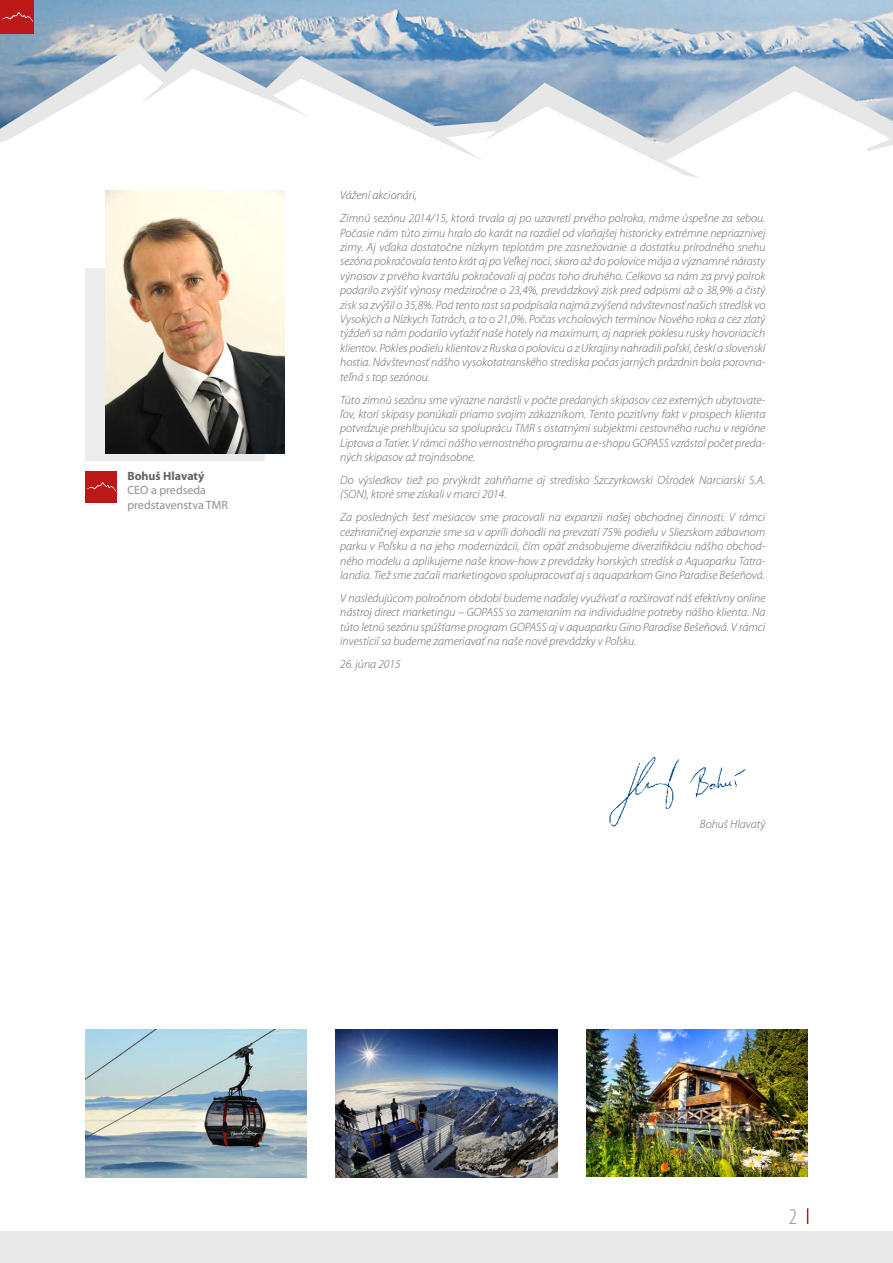
<style>
.page{position:relative;width:893px;height:1263px;background:#fff}
.page>*{position:absolute;margin:0;border:0;box-sizing:border-box;transform-origin:0 0}
.t1{font:300 condensed 22.5px "Myriad Pro";color:#8f8f8f}
.t2{font:italic 300 12px/14.4px "Myriad Pro";color:#626261;text-align:justify}
.t3{font:12px/14.4px "Myriad Pro";color:#8f8f8f}
.t4{font:700 12px "Myriad Pro";color:#626261}
</style>
<div class="page">
<img style="left:0;top:0;width:893px;height:42px">
<svg style="left:0;top:42px;width:893px;height:136px"></svg>
<div style="left:85px;top:268px;width:179px;height:192px;background:#ececec"></div>
<img style="left:105px;top:190px;width:179px;height:264px">
<div style="left:85px;top:471px;width:32px;height:32px;background:#bd1718"></div>
<svg style="left:86px;top:482px;width:30px;height:10px"></svg>
<img style="left:587px;top:1029px;width:221px;height:148px">
<img style="left:336px;top:1029px;width:221px;height:149px">
<img style="left:85px;top:1029px;width:221px;height:149px">
<img style="left:609px;top:757px;width:137px;height:70px">
<svg style="left:807px;top:1208px;width:1px;height:16px"></svg>
<div style="left:0;top:1231px;width:893px;height:32px;background:#e9e9e9"></div>
<div style="left:0;top:0;width:34px;height:34px;background:#bd1718"></div>
<svg style="left:1px;top:12px;width:32px;height:10px"></svg>
<p class="t4" style="left:127px;top:468px;width:78px">Bohuš Hlavatý</p>
<p class="t3" style="left:127px;top:483px;width:102px">CEO a predseda predstavenstva TMR</p>
<p class="t2" style="left:340px;top:184px;width:427px;line-height:23px">Vážení akcionári,<br>Zimnú sezónu 2014/15, ktorá trvala aj po uzavretí prvého polroka, máme úspešne za sebou.</p>
<p class="t2" style="left:340px;top:225px;width:427px">Počasie nám túto zimu hralo do karát na rozdiel od vlaňajšej historicky extrémne nepriaznivej zimy. Aj vďaka dostatočne nízkym teplotám pre zasnežovanie a dostatku prírodného snehu sezóna pokračovala tento krát aj po Veľkej noci, skoro až do polovice mája a významné nárasty výnosov z prvého kvartálu pokračovali aj počas toho druhého. Celkovo sa nám za prvý polrok podarilo zvýšiť výnosy medziročne o 23,4%, prevádzkový zisk pred odpismi až o 38,9% a čistý zisk sa zvýšil o 35,8%. Pod tento rast sa podpísala najmä zvýšená návštevnosť našich stredísk vo Vysokých a Nízkych Tatrách, a to o 21,0%. Počas vrcholových termínov Nového roka a cez zlatý týždeň sa nám podarilo vyťažiť naše hotely na maximum, aj napriek poklesu rusky hovoriacich klientov. Pokles podielu klientov z Ruska o polovicu a z Ukrajiny nahradili poľskí, českí a slovenskí hostia. Návštevnosť nášho vysokotatranského strediska počas jarných prázdnin bola porovna&shy;teľná s top sezónou.</p>
<p class="t2" style="left:340px;top:392px;width:427px">Túto zimnú sezónu sme výrazne narástli v počte predaných skipasov cez externých ubytovate&shy;ľov, ktorí skipasy ponúkali priamo svojim zákazníkom. Tento pozitívny fakt v prospech klienta potvrdzuje prehlbujúcu sa spoluprácu TMR s ostatnými subjektmi cestovného ruchu v regióne Liptova a Tatier. V rámci nášho vernostného programu a e-shopu GOPASS vzrástol počet preda&shy;ných skipasov až trojnásobne.</p>
<p class="t2" style="left:340px;top:473px;width:427px">Do výsledkov tiež po prvýkrát zahŕňame aj stredisko Szczyrkowski Ośrodek Narciarski S.A. (SON), ktoré sme získali v marci 2014.</p>
<p class="t2" style="left:340px;top:510px;width:427px">Za posledných šesť mesiacov sme pracovali na expanzii našej obchodnej činnosti. V rámci cezhraničnej expanzie sme sa v apríli dohodli na prevzatí 75% podielu v Sliezskom zábavnom parku v Poľsku a na jeho modernizácii, čím opäť znásobujeme diverzifikáciu nášho obchod&shy;ného modelu a aplikujeme naše know-how z prevádzky horských stredísk a Aquaparku Tatra&shy;landia. Tiež sme začali marketingovo spolupracovať aj s aquaparkom Gino Paradise Bešeňová.</p>
<p class="t2" style="left:340px;top:591px;width:427px">V nasledujúcom polročnom období budeme naďalej využívať a rozširovať náš efektívny online nástroj direct marketingu – GOPASS so zameraním na individuálne potreby nášho klienta. Na túto letnú sezónu spúšťame program GOPASS aj v aquaparku Gino Paradise Bešeňová. V rámci investícií sa budeme zameriavať na naše nové prevádzky v Poľsku.</p>
<p class="t2" style="left:340px;top:657px;width:62px">26. júna 2015</p>
<p class="t2" style="left:700px;top:817px;width:67px">Bohuš Hlavatý</p>
<h1 class="t1" style="left:789px;top:1203px;width:10px">2</h1>
</div>
